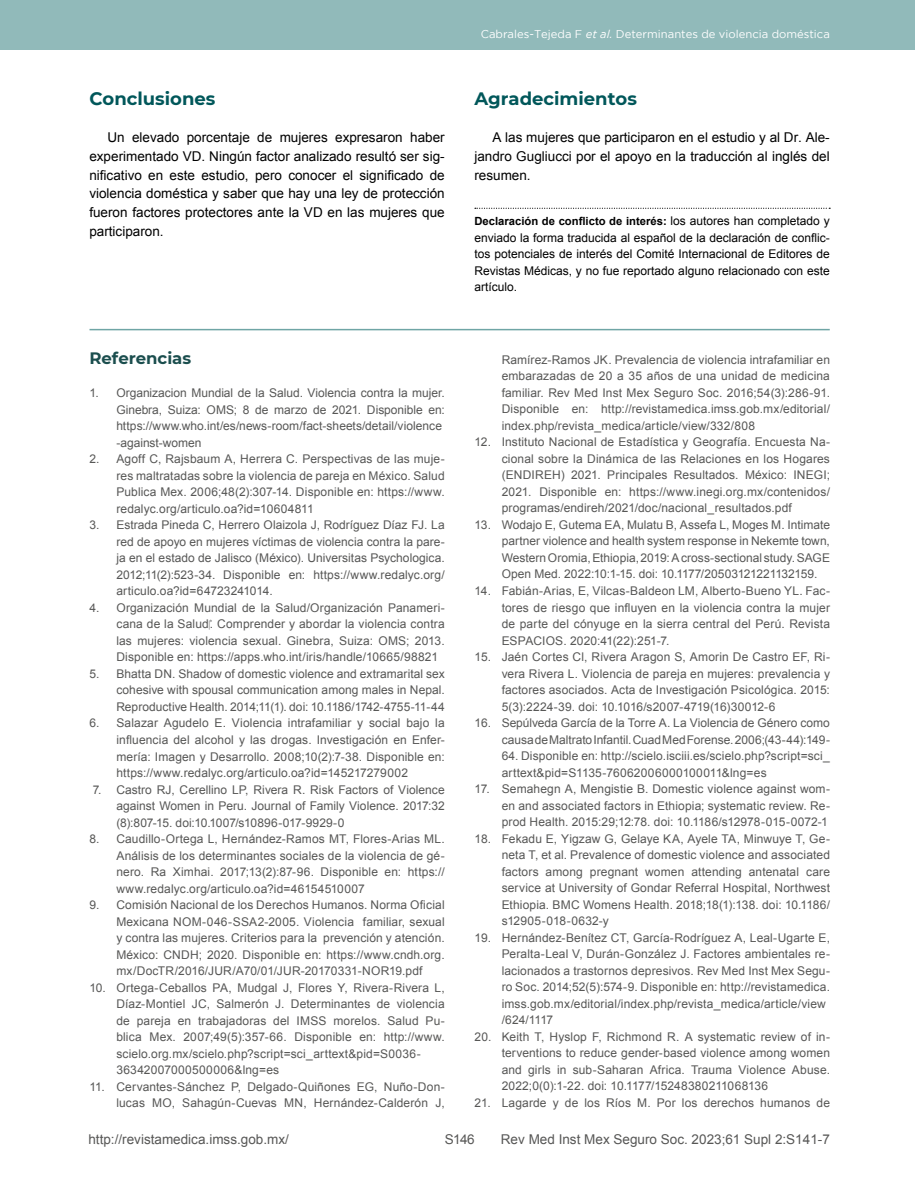
<style>
.page{position:relative;width:915px;height:1191px;background:#fff}
.page>*{position:absolute;margin:0;border:0;box-sizing:border-box;transform-origin:0 0}
.t1{font:700 18px "Montserrat";color:#01575a}
.t2{font:700 16.5px "Montserrat";color:#1b4e4e}
.t3{font:13.5px/18.8px "Arial";color:#000;text-align:justify}
.t4{font:13.5px "Arial";color:#575756}
.t5{font:12px/16.5px "Arial";letter-spacing:.01em;color:#575756;text-align:justify}
.t6{font:12px/16.5px "Arial";color:#000;text-align:justify}
.t7{font:700 11.25px "Arial";color:#000}
.t8{font:11.25px "Gotham";color:#fff}
.s1{font-style:italic}
.s2{font-weight:400;font-size:12px}
</style>
<div class="page">
<div style="left:0;top:0;width:914px;height:50px;background:#91baba"></div>
<svg style="left:475px;top:208px;width:354px;height:1px"></svg>
<hr style="left:89px;top:329px;width:740px;height:1px;background:#6fa5a5">
<h1 class="t1" style="left:89px;top:85px;width:127px">Conclusiones</h1>
<p class="t3" style="left:89px;top:128px;width:357px;text-indent:18px">Un elevado porcentaje de mujeres expresaron haber experimentado VD. Ningún factor analizado resultó ser sig&shy;nificativo en este estudio, pero conocer el significado de violencia doméstica y saber que hay una ley de protección fueron factores protectores ante la VD en las mujeres que participaron.</p>
<h2 class="t2" style="left:89px;top:346px;width:103px">Referencias</h2>
<p class="t5" style="left:116px;top:385px;width:330px;text-align:left;text-indent:-27px">1. Organizacion Mundial de la Salud. Violencia contra la mujer.<br>Ginebra, Suiza: OMS; 8 de marzo de 2021. Disponible en: https://www.who.int/es/news-room/fact-sheets/detail/violence -against-women</p>
<p class="t5" style="left:116px;top:451px;width:330px;text-indent:-27px">2. Agoff C, Rajsbaum A, Herrera C. Perspectivas de las muje&shy;res maltratadas sobre la violencia de pareja en México. Salud Publica Mex. 2006;48(2):307-14. Disponible en: https://www. redalyc.org/articulo.oa?id=10604811</p>
<p class="t5" style="left:116px;top:517px;width:330px;text-indent:-27px">3. Estrada Pineda C, Herrero Olaizola J, Rodríguez Díaz FJ. La red de apoyo en mujeres víctimas de violencia contra la pare&shy;ja en el estado de Jalisco (México). Universitas Psychologica.<br>2012;11(2):523-34. Disponible en: https://www.redalyc.org/ articulo.oa?id=64723241014.</p>
<p class="t5" style="left:116px;top:599px;width:330px;text-indent:-27px">4. Organización Mundial de la Salud/Organización Panameri&shy;cana de la Salud. Comprender y abordar la violencia contra las mujeres: violencia sexual. Ginebra, Suiza: OMS; 2013.<br>Disponible en: https://apps.who.int/iris/handle/10665/98821</p>
<p class="t5" style="left:116px;top:665px;width:330px;text-indent:-27px">5. Bhatta DN. Shadow of domestic violence and extramarital sex cohesive with spousal communication among males in Nepal.<br>Reproductive Health. 2014;11(1). doi: 10.1186/1742-4755-11-44</p>
<p class="t5" style="left:116px;top:715px;width:330px;text-indent:-27px">6. Salazar Agudelo E. Violencia intrafamiliar y social bajo la influencia del alcohol y las drogas. Investigación en Enfer&shy;mería: Imagen y Desarrollo. 2008;10(2):7-38. Disponible en: https://www.redalyc.org/articulo.oa?id=145217279002</p>
<p class="t5" style="left:116px;top:781px;width:330px;text-indent:-24px">7. Castro RJ, Cerellino LP, Rivera R. Risk Factors of Violence against Women in Peru. Journal of Family Violence. 2017:32 (8):807-15. doi:10.1007/s10896-017-9929-0</p>
<p class="t5" style="left:116px;top:830px;width:330px;text-indent:-27px">8. Caudillo-Ortega L, Hernández-Ramos MT, Flores-Arias ML.<br>Análisis de los determinantes sociales de la violencia de gé&shy;nero. Ra Ximhai. 2017;13(2):87-96. Disponible en: https:// www.redalyc.org/articulo.oa?id=46154510007</p>
<p class="t5" style="left:116px;top:896px;width:330px;text-indent:-27px">9. Comisión Nacional de los Derechos Humanos. Norma Oficial Mexicana NOM-046-SSA2-2005. Violencia familiar, sexual y contra las mujeres. Criterios para la prevención y atención.<br>México: CNDH; 2020. Disponible en: https://www.cndh.org. mx/DocTR/2016/JUR/A70/01/JUR-20170331-NOR19.pdf</p>
<p class="t5" style="left:116px;top:979px;width:330px;text-align:left;text-indent:-27px">10. Ortega-Ceballos PA, Mudgal J, Flores Y, Rivera-Rivera L, Díaz-Montiel JC, Salmerón J. Determinantes de violencia de pareja en trabajadoras del IMSS morelos. Salud Pu&shy;blica Mex. 2007;49(5):357-66. Disponible en: http://www. scielo.org.mx/scielo.php?script=sci_arttext&amp;pid=S0036- 36342007000500006&amp;lng=es</p>
<p class="t5" style="left:89px;top:1078px;width:357px;text-align:right">11. Cervantes-Sánchez P, Delgado-Quiñones EG, Nuño-Don&shy;lucas MO, Sahagún-Cuevas MN, Hernández-Calderón J,</p>
<p class="t8" style="left:480px;top:28px;width:350px">Cabrales-Tejeda F <span class="s1">et al.</span> Determinantes de violencia doméstica</p>
<h1 class="t1" style="left:474px;top:85px;width:164px">Agradecimientos</h1>
<p class="t3" style="left:474px;top:128px;width:357px;text-indent:18px">A las mujeres que participaron en el estudio y al Dr. Ale&shy;jandro Gugliucci por el apoyo en la traducción al inglés del resumen.</p>
<p class="t7" style="left:474px;top:214px;width:357px">Declaración de conflicto de interés: <span class="s2">los autores han completado y</span></p>
<p class="t6" style="left:474px;top:229px;width:357px">enviado la forma traducida al español de la declaración de conflic&shy;tos potenciales de interés del Comité Internacional de Editores de Revistas Médicas, y no fue reportado alguno relacionado con este artículo.</p>
<p class="t5" style="left:501px;top:351px;width:330px">Ramírez-Ramos JK. Prevalencia de violencia intrafamiliar en embarazadas de 20 a 35 años de una unidad de medicina familiar. Rev Med Inst Mex Seguro Soc. 2016;54(3):286-91.<br>Disponible en: http://revistamedica.imss.gob.mx/editorial/ index.php/revista_medica/article/view/332/808</p>
<p class="t5" style="left:501px;top:434px;width:330px;text-indent:-27px">12. Instituto Nacional de Estadística y Geografía. Encuesta Na&shy;cional sobre la Dinámica de las Relaciones en los Hogares (ENDIREH) 2021. Principales Resultados. México: INEGI; 2021. Disponible en: https://www.inegi.org.mx/contenidos/ programas/endireh/2021/doc/nacional_resultados.pdf</p>
<p class="t5" style="left:501px;top:516px;width:330px;text-indent:-27px">13. Wodajo E, Gutema EA, Mulatu B, Assefa L, Moges M. Intimate partner violence and health system response in Nekemte town, Western Oromia, Ethiopia, 2019: A cross-sectional study. SAGE Open Med. 2022:10:1-15. doi: 10.1177/20503121221132159.</p>
<p class="t5" style="left:501px;top:582px;width:330px;text-indent:-27px">14. Fabián-Arias, E, Vilcas-Baldeon LM, Alberto-Bueno YL. Fac&shy;tores de riesgo que influyen en la violencia contra la mujer de parte del cónyuge en la sierra central del Perú. Revista ESPACIOS. 2020:41(22):251-7.</p>
<p class="t5" style="left:501px;top:648px;width:330px;text-indent:-27px">15. Jaén Cortes Cl, Rivera Aragon S, Amorin De Castro EF, Ri&shy;vera Rivera L. Violencia de pareja en mujeres: prevalencia y factores asociados. Acta de Investigación Psicológica. 2015:<br>5(3):2224-39. doi: 10.1016/s2007-4719(16)30012-6</p>
<p class="t5" style="left:474px;top:714px;width:357px;text-align:right">16. Sepúlveda García de la Torre A. La Violencia de Género como causa de Maltrato Infantil. Cuad Med Forense. 2006;(43-44):149-</p>
<p class="t5" style="left:501px;top:747px;width:330px">64. Disponible en: http://scielo.isciii.es/scielo.php?script=sci_ arttext&amp;pid=S1135-76062006000100011&amp;lng=es</p>
<p class="t5" style="left:501px;top:780px;width:330px;text-indent:-27px">17. Semahegn A, Mengistie B. Domestic violence against wom&shy;en and associated factors in Ethiopia; systematic review. Re&shy;prod Health. 2015:29;12:78. doi: 10.1186/s12978-015-0072-1</p>
<p class="t5" style="left:501px;top:830px;width:330px;text-indent:-27px">18. Fekadu E, Yigzaw G, Gelaye KA, Ayele TA, Minwuye T, Ge&shy;neta T, et al. Prevalence of domestic violence and associated factors among pregnant women attending antenatal care service at University of Gondar Referral Hospital, Northwest Ethiopia. BMC Womens Health. 2018;18(1):138. doi: 10.1186/ s12905-018-0632-y</p>
<p class="t5" style="left:501px;top:929px;width:330px;text-align:left;text-indent:-27px">19. Hernández-Benítez CT, García-Rodríguez A, Leal-Ugarte E, Peralta-Leal V, Durán-González J. Factores ambientales re&shy;lacionados a trastornos depresivos. Rev Med Inst Mex Segu&shy;ro Soc. 2014;52(5):574-9. Disponible en: http://revistamedica. imss.gob.mx/editorial/index.php/revista_medica/article/view /624/1117</p>
<p class="t5" style="left:501px;top:1028px;width:330px;text-indent:-27px">20. Keith T, Hyslop F, Richmond R. A systematic review of in&shy;terventions to reduce gender-based violence among women and girls in sub-Saharan Africa. Trauma Violence Abuse.<br>2022;0(0):1-22. doi: 10.1177/15248380211068136</p>
<p class="t5" style="left:474px;top:1094px;width:357px">21. Lagarde y de los Ríos M. Por los derechos humanos de</p>
<p class="t4" style="left:88px;top:1130px;width:202px">http://revistamedica.imss.gob.mx/</p>
<p class="t4" style="left:500px;top:1130px;width:330px">Rev Med Inst Mex Seguro Soc. 2023;61 Supl 2:S141-7</p>
<p class="t4" style="left:444px;top:1130px;width:31px">S146</p>
</div>
